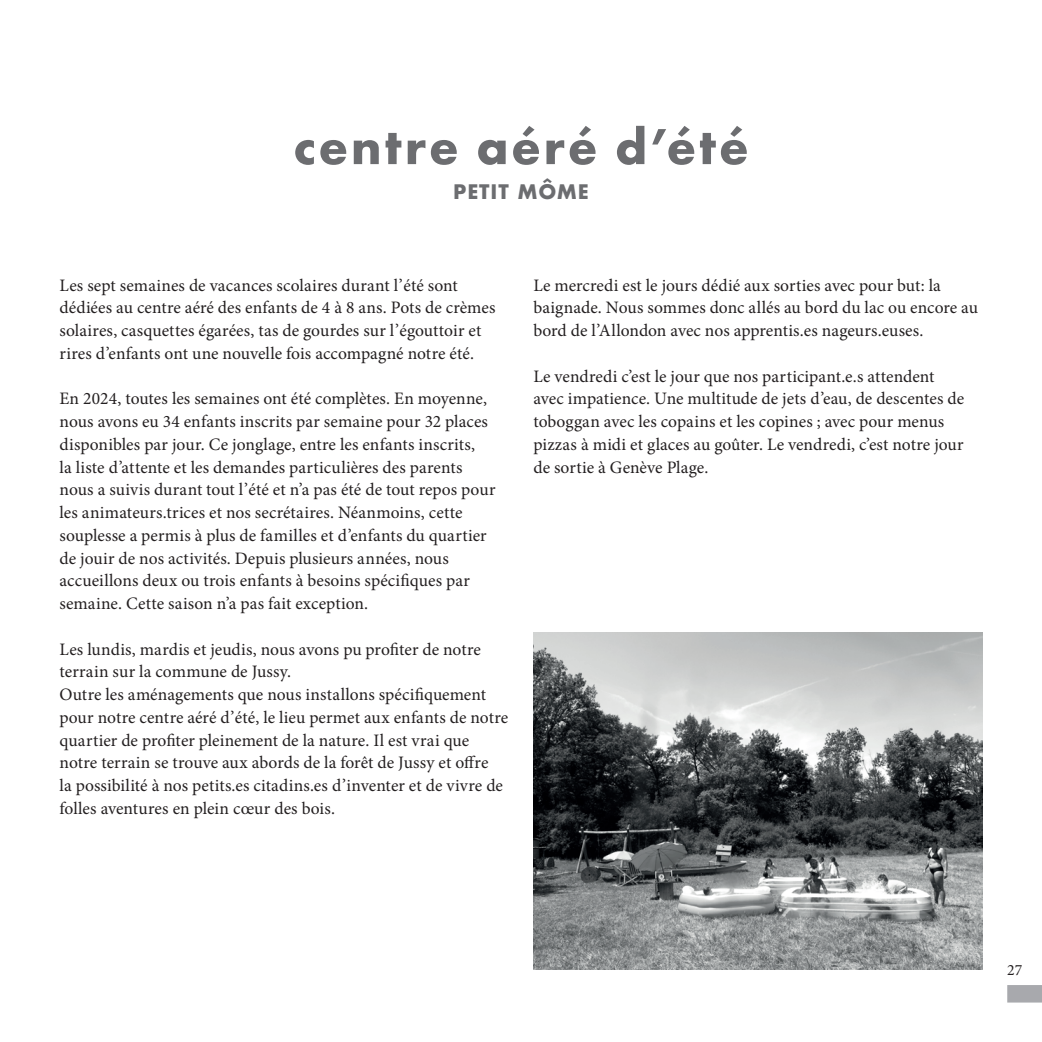
<style>
.page{position:relative;width:1042px;height:1042px;background:#fff}
.page>*{position:absolute;margin:0;border:0;box-sizing:border-box;transform-origin:0 0}
.t1{font:700 52.5px "Futura PT";letter-spacing:.05em;color:#6c6d70}
.t2{font:700 22.05px "Futura PT";letter-spacing:.04em;color:#6c6d70}
.t3{font:17.5px/22.8px "Minion Pro";letter-spacing:.005em;color:#231f20}
.t4{font:15.75px "Minion Pro";color:#231f20}
</style>
<div class="page">
<div style="left:1007px;top:985px;width:35px;height:17px;background:#a8a9ad"></div>
<img style="left:533px;top:632px;width:449px;height:337px">
<h1 class="t1" style="left:293px;top:113px;width:457px">centre aéré d’été</h1>
<p class="t2" style="left:453px;top:177px;width:137px">PETIT MÔME</p>
<p class="t3" style="left:60px;top:274px;width:437px">Les sept semaines de vacances scolaires durant l’été sont dédiées au centre aéré des enfants de 4 à 8 ans. Pots de crèmes solaires, casquettes égarées, tas de gourdes sur l’égouttoir et rires d’enfants ont une nouvelle fois accompagné notre été.</p>
<p class="t3" style="left:60px;top:387px;width:437px">En 2024, toutes les semaines ont été complètes. En moyenne, nous avons eu 34 enfants inscrits par semaine pour 32 places disponibles par jour. Ce jonglage, entre les enfants inscrits,<br>la liste d’attente et les demandes particulières des parents nous a suivis durant tout l’été et n’a pas été de tout repos pour les animateurs.trices et nos secrétaires. Néanmoins, cette souplesse a permis à plus de familles et d’enfants du quartier de jouir de nos activités. Depuis plusieurs années, nous accueillons deux ou trois enfants à besoins spécifiques par semaine. Cette saison n’a pas fait exception.</p>
<p class="t3" style="left:60px;top:638px;width:450px">Les lundis, mardis et jeudis, nous avons pu profiter de notre terrain sur la commune de Jussy.<br>Outre les aménagements que nous installons spécifiquement pour notre centre aéré d’été, le lieu permet aux enfants de notre quartier de profiter pleinement de la nature. Il est vrai que notre terrain se trouve aux abords de la forêt de Jussy et offre<br>la possibilité à nos petits.es citadins.es d’inventer et de vivre de folles aventures en plein cœur des bois.</p>
<p class="t3" style="left:533px;top:274px;width:446px">Le mercredi est le jours dédié aux sorties avec pour but: la baignade. Nous sommes donc allés au bord du lac ou encore au bord de l’Allondon avec nos apprentis.es nageurs.euses.</p>
<p class="t3" style="left:533px;top:365px;width:432px">Le vendredi c’est le jour que nos participant.e.s attendent avec impatience. Une multitude de jets d’eau, de descentes de toboggan avec les copains et les copines ; avec pour menus pizzas à midi et glaces au goûter. Le vendredi, c’est notre jour de sortie à Genève Plage.</p>
<p class="t4" style="left:1007px;top:959px;width:17px">27</p>
</div>
